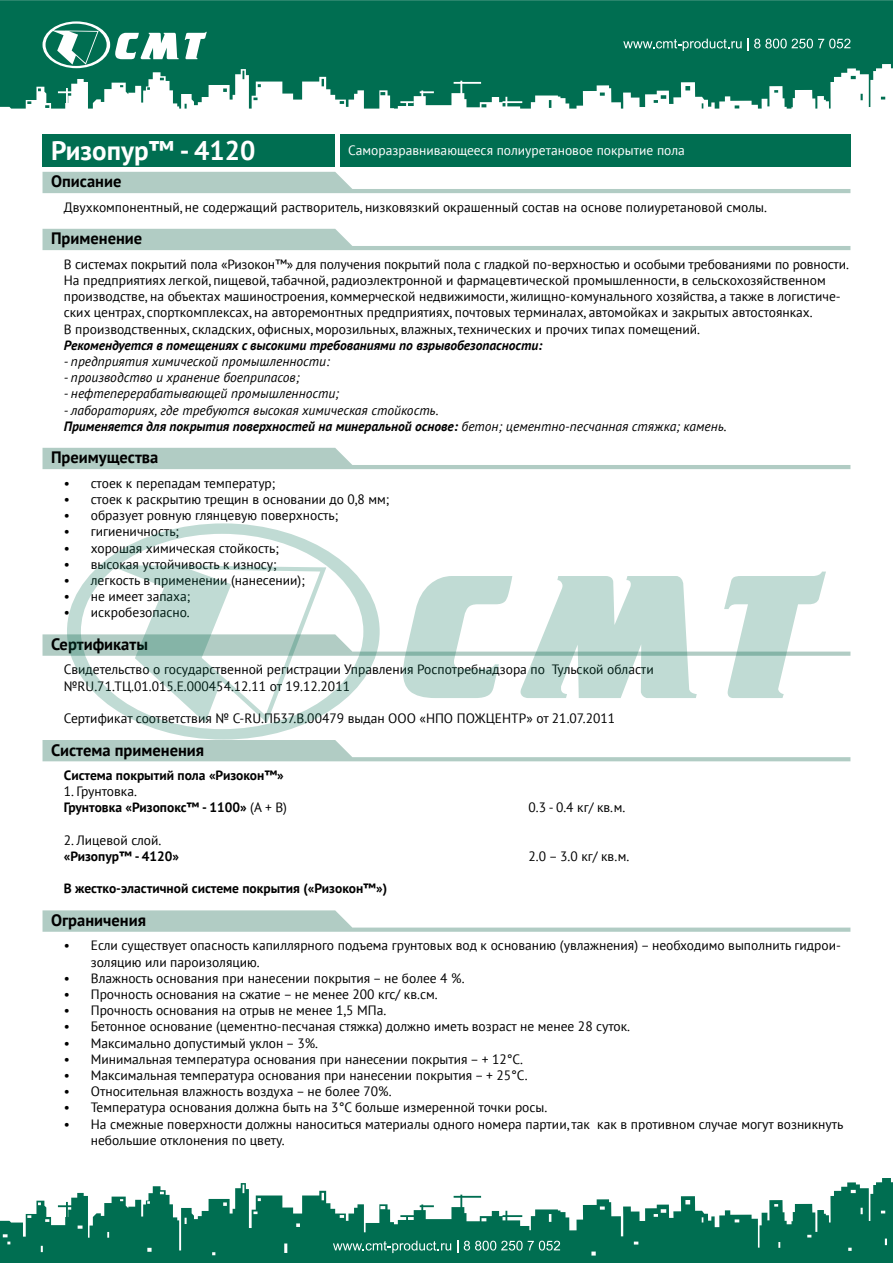
<style>
.page{position:relative;width:893px;height:1263px;background:#fff}
.page>*{position:absolute;margin:0;border:0;box-sizing:border-box;transform-origin:0 0}
.t1{font:700 27px "PT Sans";color:#fff}
.t2{font:700 16.5px "PT Sans";color:#000}
.t3{font:13.5px/16.2px "PT Sans";color:#000}
.t4{font:italic 13.5px/16.2px "PT Sans";color:#000}
.t5{font:700 13.5px/16.2px "PT Sans";color:#000}
.t6{font:italic 700 13.5px "PT Sans";color:#000}
.t7{font:13.5px "PT Sans";color:#fff}
.s1{font-weight:700}
.s2{font-weight:400}
</style>
<div class="page">
<svg style="left:0;top:0;width:893px;height:109px;background:#27846b"></svg>
<svg style="left:0;top:1178px;width:893px;height:85px;fill:#006e51"></svg>
<svg style="left:185px;top:32px;width:22px;height:27px"></svg>
<svg style="left:43px;top:21px;width:136px;height:47px"></svg>
<svg style="left:333px;top:1241px;width:118px;height:12px"></svg>
<svg style="left:457px;top:1240px;width:1px;height:13px"></svg>
<svg style="left:464px;top:1241px;width:96px;height:9px"></svg>
<svg style="left:623px;top:38px;width:227px;height:13px;background:#368d76"></svg>
<svg style="left:43px;top:172px;width:807px;height:21px"></svg>
<svg style="left:43px;top:448px;width:807px;height:21px"></svg>
<svg style="left:43px;top:740px;width:807px;height:21px"></svg>
<svg style="left:43px;top:910px;width:807px;height:22px"></svg>
<svg style="left:43px;top:229px;width:807px;height:21px"></svg>
<div style="left:43px;top:134px;width:292px;height:33px;background:#006e51"></div>
<div style="left:340px;top:134px;width:510px;height:33px;background:#006e51"></div>
<svg style="left:43px;top:572px;width:807px;height:126px"></svg>
<svg style="left:67px;top:523px;width:313px;height:217px"></svg>
<h1 class="t1" style="left:51px;top:132px;width:206px">Ризопур™ - 4120</h1>
<p class="t7" style="left:348px;top:142px;width:338px">Саморазравнивающееся полиуретановое покрытие пола</p>
<p class="t3" style="left:64px;top:199px;width:705px">Двухкомпонентный, не содержащий растворитель, низковязкий окрашенный состав на основе полиуретановой смолы.</p>
<p class="t2" style="left:51px;top:171px;width:72px">Описание</p>
<p class="t2" style="left:51px;top:228px;width:93px">Применение</p>
<p class="t3" style="left:64px;top:256px;width:787px">В системах покрытий пола «Ризокон™» для получения покрытий пола с гладкой по-верхностью и особыми требованиями по ровности.<br>На предприятиях легкой, пищевой, табачной, радиоэлектронной и фармацевтической промышленности, в сельскохозяйственном производстве, на объектах машиностроения, коммерческой недвижимости, жилищно-комунального хозяйства, а также в логистиче&shy;ских центрах, спорткомплексах, на авторемонтных предприятиях, почтовых терминалах, автомойках и закрытых автостоянках.<br>В производственных, складских, офисных, морозильных, влажных, технических и прочих типах помещений.</p>
<p class="t6" style="left:64px;top:336px;width:480px">Рекомендуется в помещениях с высокими требованиями по взрывобезопасности:</p>
<p class="t4" style="left:64px;top:353px;width:267px">- предприятия химической промышленности:</p>
<p class="t4" style="left:64px;top:369px;width:237px">- производство и хранение боеприпасов;</p>
<p class="t4" style="left:64px;top:385px;width:277px">- нефтеперерабатывающей промышленности;</p>
<p class="t4" style="left:64px;top:401px;width:664px">- лабораториях, где требуются высокая химическая стойкость.<br><span class="s1">Применяется для покрытия поверхностей на минеральной основе:</span> бетон; цементно-песчанная стяжка; камень.</p>
<p class="t2" style="left:51px;top:447px;width:109px">Преимущества</p>
<p class="t3" style="left:64px;top:475px;width:213px">• стоек к перепадам температур;</p>
<p class="t3" style="left:64px;top:491px;width:327px">• стоек к раскрытию трещин в основании до 0,8 мм;</p>
<p class="t3" style="left:64px;top:507px;width:276px">• образует ровную глянцевую поверхность;</p>
<p class="t3" style="left:64px;top:523px;width:117px">• гигиеничность;</p>
<p class="t3" style="left:64px;top:539px;width:217px">• хорошая химическая стойкость;</p>
<p class="t3" style="left:64px;top:556px;width:214px">• высокая устойчивость к износу;</p>
<p class="t3" style="left:64px;top:572px;width:243px">• легкость в применении (нанесении);</p>
<p class="t3" style="left:64px;top:588px;width:128px">• не имеет запаха;</p>
<p class="t3" style="left:64px;top:604px;width:127px">• искробезопасно.</p>
<p class="t2" style="left:51px;top:633px;width:98px">Сертификаты</p>
<p class="t3" style="left:64px;top:661px;width:591px">Свидетельство о государственной регистрации Управления Роспотребнадзора по Тульской области №RU.71.ТЦ.01.015.Е.000454.12.11 от 19.12.2011</p>
<p class="t3" style="left:64px;top:710px;width:553px">Сертификат соответствия № С-RU.ПБ37.В.00479 выдан ООО «НПО ПОЖЦЕНТР» от 21.07.2011</p>
<p class="t2" style="left:51px;top:739px;width:155px">Система применения</p>
<p class="t5" style="left:64px;top:767px;width:222px">Система покрытий пола «Ризокон™»</p>
<p class="t5" style="left:64px;top:783px;width:225px"><span class="s2">1. Грунтовка.<br></span>Грунтовка «Ризопокс™ - 1100» <span class="s2">(А + В)</span></p>
<p class="t3" style="left:529px;top:799px;width:98px">0.3 - 0.4 кг/ кв.м.</p>
<p class="t3" style="left:64px;top:832px;width:99px">2. Лицевой слой.</p>
<p class="t5" style="left:64px;top:848px;width:117px">«Ризопур™ - 4120»</p>
<p class="t3" style="left:529px;top:848px;width:102px">2.0 – 3.0 кг/ кв.м.</p>
<p class="t5" style="left:64px;top:880px;width:325px">В жестко-эластичной системе покрытия («Ризокон™»)</p>
<p class="t2" style="left:51px;top:909px;width:97px">Ограничения</p>
<p class="t3" style="left:91px;top:937px;width:752px;text-indent:-27px">• Если существует опасность капиллярного подъема грунтовых вод к основанию (увлажнения) – необходимо выполнить гидрои&shy;золяцию или пароизоляцию.</p>
<p class="t3" style="left:64px;top:970px;width:402px">• Влажность основания при нанесении покрытия – не более 4 %.</p>
<p class="t3" style="left:64px;top:986px;width:375px">• Прочность основания на сжатие – не менее 200 кгс/ кв.см.</p>
<p class="t3" style="left:64px;top:1002px;width:324px">• Прочность основания на отрыв не менее 1,5 МПа.</p>
<p class="t3" style="left:64px;top:1018px;width:568px">• Бетонное основание (цементно-песчаная стяжка) должно иметь возраст не менее 28 суток.</p>
<p class="t3" style="left:64px;top:1034px;width:256px">• Максимально допустимый уклон – 3%.</p>
<p class="t3" style="left:64px;top:1051px;width:461px">• Минимальная температура основания при нанесении покрытия – + 12°С.</p>
<p class="t3" style="left:64px;top:1067px;width:465px">• Максимальная температура основания при нанесении покрытия – + 25°С.</p>
<p class="t3" style="left:64px;top:1083px;width:329px">• Относительная влажность воздуха – не более 70%.</p>
<p class="t3" style="left:64px;top:1099px;width:485px">• Температура основания должна быть на 3°С больше измеренной точки росы.</p>
<p class="t3" style="left:91px;top:1115px;width:754px;text-indent:-27px">• На смежные поверхности должны наноситься материалы одного номера партии, так как в противном случае могут возникнуть небольшие отклонения по цвету.</p>
</div>
